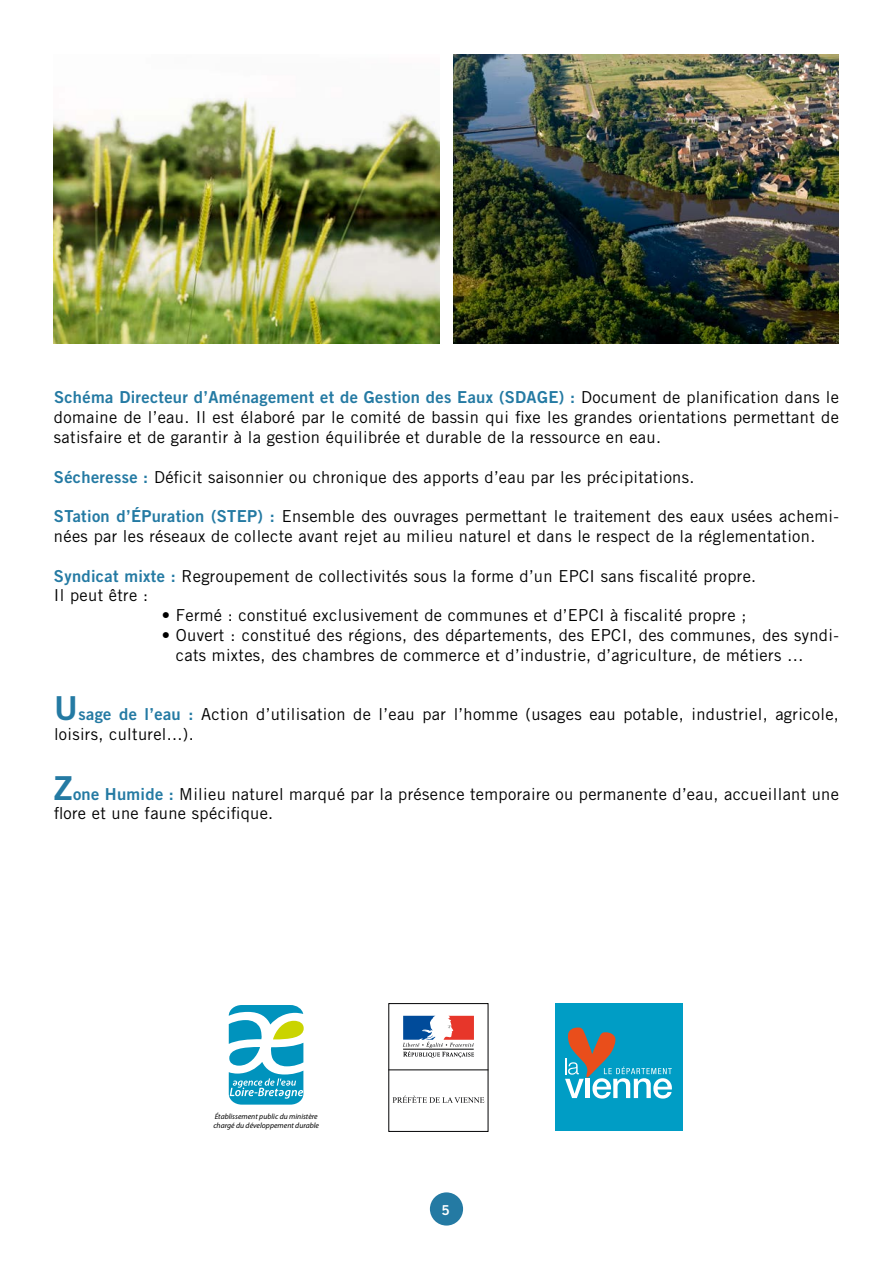
<style>
.page{position:relative;width:893px;height:1263px;background:#fff}
.page>*{position:absolute;margin:0;border:0;box-sizing:border-box;transform-origin:0 0}
.t1{font:16.5px/19.8px "Trade Gothic";letter-spacing:.02em;color:#000}
.t2{font:16.5px "Trade Gothic Bold Two";letter-spacing:.02em;color:#247aa3}
.t3{font:13.65px "Trade Gothic Bold Two";color:#fff}
.t4{font:italic 7.8px/9.3px "Myriad Pro";color:#000}
.s1{font-family:"Trade Gothic";color:#000}
.s2{font-family:"Trade Gothic Bold Two";color:#247aa3}
.s3{font-family:"Trade Gothic Bold Two";font-size:33px;color:#247aa3}
</style>
<div class="page">
<svg style="left:228px;top:1005px;width:76px;height:100px"></svg>
<div style="left:555px;top:1003px;width:127px;height:128px;background:#009dc5"></div>
<svg style="left:565px;top:1027px;width:107px;height:71px"></svg>
<svg style="left:403px;top:1016px;width:71px;height:42px"></svg>
<hr style="left:389px;top:1069px;width:99px;height:1px;background:#020203">
<svg style="left:393px;top:1095px;width:91px;height:8px"></svg>
<div style="left:430px;top:1192px;width:33px;height:33px;background:#247aa3;border-radius:50%"></div>
<img style="left:54px;top:98px;width:385px;height:245px">
<img style="left:454px;top:54px;width:385px;height:289px">
<p class="t2" style="left:54px;top:387px;width:786px">Schéma Directeur d’Aménagement et de Gestion des Eaux (SDAGE) : <span class="s1">Document de planification dans le</span></p>
<p class="t1" style="left:54px;top:407px;width:786px">domaine de l’eau. Il est élaboré par le comité de bassin qui fixe les grandes orientations permettant de satisfaire et de garantir à la gestion équilibrée et durable de la ressource en eau.</p>
<p class="t1" style="left:54px;top:467px;width:642px"><span class="s2">Sécheresse :</span> Déficit saisonnier ou chronique des apports d’eau par les précipitations.</p>
<p class="t1" style="left:54px;top:506px;width:786px"><span class="s2">STation d’ÉPuration (STEP) :</span> Ensemble des ouvrages permettant le traitement des eaux usées achemi&shy;nées par les réseaux de collecte avant rejet au milieu naturel et dans le respect de la réglementation.</p>
<p class="t1" style="left:54px;top:566px;width:704px"><span class="s2">Syndicat mixte :</span> Regroupement de collectivités sous la forme d’un EPCI sans fiscalité propre.<br>Il peut être :</p>
<p class="t1" style="left:162px;top:605px;width:586px">• Fermé : constitué exclusivement de communes et d’EPCI à fiscalité propre ;</p>
<p class="t1" style="left:176px;top:625px;width:664px;text-indent:-14px">• Ouvert : constitué des régions, des départements, des EPCI, des communes, des syndi&shy;cats mixtes, des chambres de commerce et d’industrie, d’agriculture, de métiers …</p>
<p class="t1" style="left:54px;top:704px;width:786px"><span class="s3">U</span><span class="s2">sage de l’eau :</span> Action d’utilisation de l’eau par l’homme (usages eau potable, industriel, agricole, loisirs, culturel...).</p>
<p class="t1" style="left:54px;top:783px;width:786px"><span class="s3">Z</span><span class="s2">one Humide :</span> Milieu naturel marqué par la présence temporaire ou permanente d’eau, accueillant une flore et une faune spécifique.</p>
<p class="t4" style="left:213px;top:1111px;width:107px">Établissement public du ministère chargé du développement durable</p>
<p class="t3" style="left:441px;top:1201px;width:10px">5</p>
</div>
